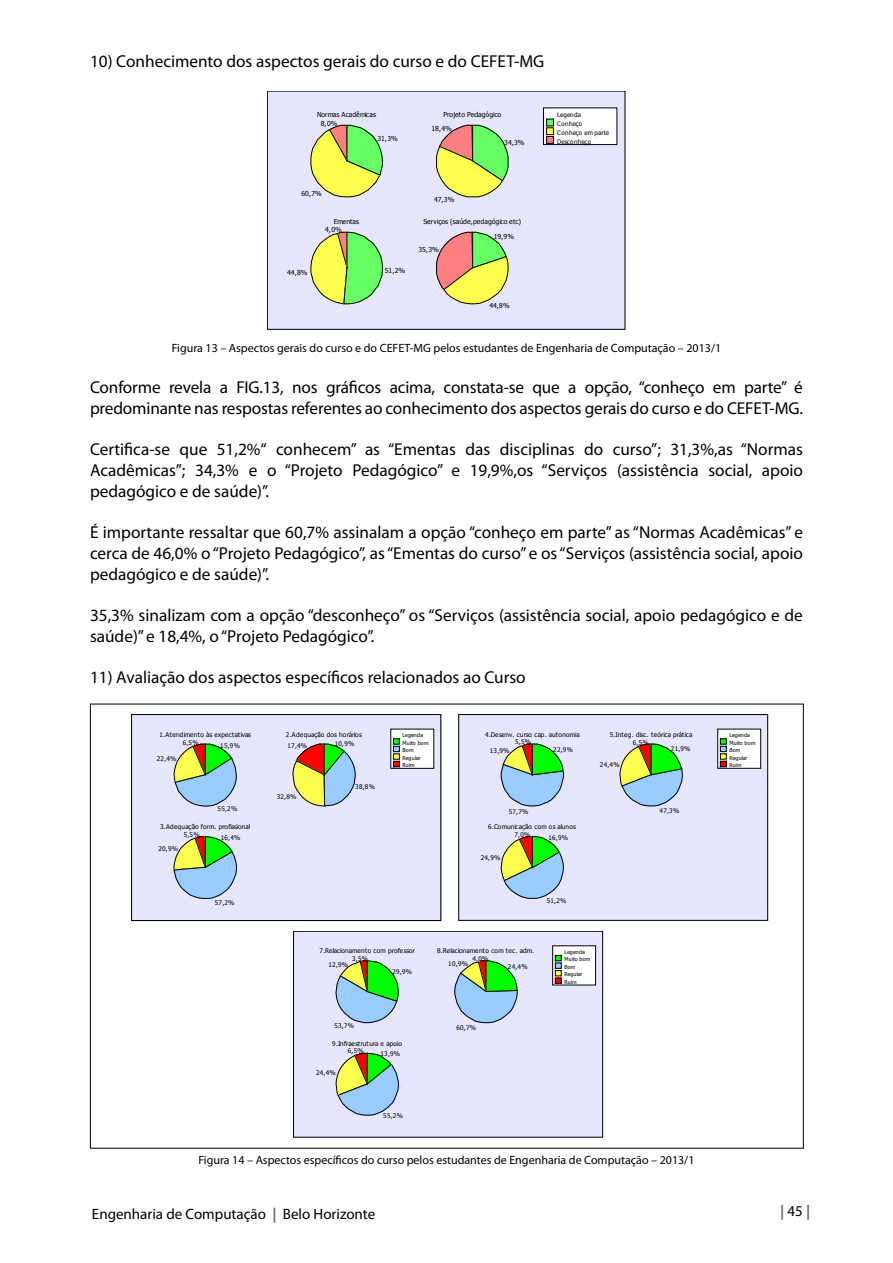
<style>
.page{position:relative;width:893px;height:1263px;background:#fff}
.page>*{position:absolute;margin:0;border:0;box-sizing:border-box;transform-origin:0 0}
.t1{font:17.25px/20.7px "Myriad Pro";color:#000}
.t2{font:15px "Myriad Pro";color:#000}
.t3{font:700 15px "Myriad Pro";color:#6d6e71}
.t4{font:12px "Myriad Pro";color:#000}
.t5{font:6.9px "Tahoma";color:#000}
.t6{font:6.45px "Tahoma";letter-spacing:.03em;color:#000}
.t7{font:6.15px/9px "Tahoma";letter-spacing:.04em;color:#000}
.t8{font:6.15px "Tahoma";letter-spacing:.02em;color:#000}
.t9{font:5.4px/7.5px "Tahoma";letter-spacing:.01em;color:#000}
.s1{font-weight:700;color:#6d6e71}
.s2{font-weight:400;color:#000}
</style>
<div class="page">
<div style="left:269px;top:91px;width:357px;height:239px;background:#e6e6ff"></div>
<div style="left:267px;top:91px;width:358px;height:239px;border:1px solid #000"></div>
<svg style="left:298px;top:121px;width:96px;height:77px"></svg>
<svg style="left:307px;top:211px;width:76px;height:110px"></svg>
<svg style="left:420px;top:114px;width:102px;height:199px"></svg>
<svg style="left:543px;top:107px;width:76px;height:38px"></svg>
<div style="left:546px;top:136px;width:8px;height:8px;border:1px solid #000"></div>
<div style="left:134px;top:716px;width:305px;height:203px;background:#e6e6ff"></div>
<div style="left:132px;top:714px;width:309px;height:207px;border:1px solid #000"></div>
<svg style="left:159px;top:730px;width:88px;height:76px"></svg>
<svg style="left:277px;top:728px;width:92px;height:91px"></svg>
<svg style="left:159px;top:816px;width:91px;height:83px"></svg>
<svg style="left:390px;top:728px;width:45px;height:41px"></svg>
<div style="left:393px;top:761px;width:7px;height:6px;border:1px solid #000"></div>
<div style="left:461px;top:716px;width:305px;height:203px;background:#e6e6ff"></div>
<div style="left:459px;top:714px;width:309px;height:207px;border:1px solid #000"></div>
<svg style="left:486px;top:738px;width:86px;height:68px"></svg>
<svg style="left:608px;top:728px;width:91px;height:83px"></svg>
<svg style="left:488px;top:827px;width:79px;height:72px"></svg>
<svg style="left:717px;top:728px;width:45px;height:41px"></svg>
<div style="left:720px;top:761px;width:7px;height:6px;border:1px solid #000"></div>
<div style="left:294px;top:933px;width:309px;height:205px;background:#e6e6ff"></div>
<div style="left:294px;top:931px;width:309px;height:206px;border:1px solid #000"></div>
<svg style="left:323px;top:948px;width:86px;height:75px"></svg>
<svg style="left:439px;top:947px;width:92px;height:76px"></svg>
<svg style="left:323px;top:1037px;width:78px;height:79px"></svg>
<svg style="left:552px;top:944px;width:45px;height:42px"></svg>
<p class="t1" style="left:90px;top:51px;width:456px">10) Conhecimento dos aspectos gerais do curso e do CEFET-MG</p>
<p class="t5" style="left:317px;top:109px;width:61px">Normas Acadêmicas</p>
<p class="t5" style="left:443px;top:109px;width:59px">Projeto Pedagógico</p>
<p class="t5" style="left:321px;top:119px;width:18px">8,0%</p>
<p class="t5" style="left:377px;top:134px;width:22px">31,3%</p>
<p class="t5" style="left:432px;top:124px;width:22px">18,4%</p>
<p class="t5" style="left:504px;top:137px;width:22px">34,3%</p>
<p class="t8" style="left:557px;top:111px;width:25px">Legenda</p>
<p class="t7" style="left:557px;top:119px;width:53px">Conheço<br>Conheço em parte<br>Desconheço</p>
<p class="t5" style="left:302px;top:189px;width:22px">60,7%</p>
<p class="t5" style="left:434px;top:195px;width:22px">47,3%</p>
<p class="t5" style="left:334px;top:216px;width:27px">Ementas</p>
<p class="t5" style="left:423px;top:216px;width:99px">Serviços (saúde,pedagógico etc)</p>
<p class="t5" style="left:325px;top:225px;width:18px">4,0%</p>
<p class="t5" style="left:494px;top:231px;width:22px">19,9%</p>
<p class="t5" style="left:287px;top:268px;width:22px">44,8%</p>
<p class="t5" style="left:385px;top:266px;width:22px">51,2%</p>
<p class="t5" style="left:418px;top:245px;width:22px">35,3%</p>
<p class="t5" style="left:489px;top:301px;width:22px">44,8%</p>
<p class="t4" style="left:172px;top:340px;width:551px">Figura 13 – Aspectos gerais do curso e do CEFET-MG pelos estudantes de Engenharia de Computação – 2013/1</p>
<p class="t1" style="left:90px;top:377px;width:714px">Conforme revela a FIG.13, nos gráficos acima, constata-se que a opção, “conheço em parte” é predominante nas respostas referentes ao conhecimento dos aspectos gerais do curso e do CEFET-MG.</p>
<p class="t1" style="left:90px;top:439px;width:714px;text-align:justify">Certifica-se que 51,2%“ conhecem” as “Ementas das disciplinas do curso”; 31,3%,as “Normas Acadêmicas”; 34,3% e o “Projeto Pedagógico” e 19,9%,os “Serviços (assistência social, apoio pedagógico e de saúde)”.</p>
<p class="t1" style="left:90px;top:522px;width:714px;text-align:justify">É importante ressaltar que 60,7% assinalam a opção “conheço em parte” as “Normas Acadêmicas” e cerca de 46,0% o “Projeto Pedagógico”, as “Ementas do curso” e os “Serviços (assistência social, apoio pedagógico e de saúde)”.</p>
<p class="t1" style="left:90px;top:605px;width:714px">35,3% sinalizam com a opção “desconheço” os “Serviços (assistência social, apoio pedagógico e de saúde)” e 18,4%, o “Projeto Pedagógico”.</p>
<p class="t1" style="left:90px;top:667px;width:437px">11) Avaliação dos aspectos específicos relacionados ao Curso</p>
<p class="t6" style="left:160px;top:730px;width:93px">1.Atendimento às expectativas</p>
<p class="t6" style="left:286px;top:730px;width:77px">2.Adequação dos horários</p>
<p class="t6" style="left:183px;top:738px;width:17px">6,5%</p>
<p class="t6" style="left:335px;top:739px;width:21px">10,9%</p>
<p class="t6" style="left:220px;top:741px;width:21px">15,9%</p>
<p class="t6" style="left:287px;top:742px;width:21px">17,4%</p>
<p class="t6" style="left:224px;top:743px;width:21px">20,0%</p>
<p class="t6" style="left:282px;top:746px;width:21px">20,0%</p>
<p class="t6" style="left:157px;top:755px;width:21px">22,4%</p>
<p class="t9" style="left:403px;top:731px;width:22px">Legenda</p>
<p class="t9" style="left:403px;top:739px;width:28px">Muito bom<br>Bom<br>Regular<br>Ruim</p>
<p class="t6" style="left:485px;top:730px;width:96px">4.Desenv. curso cap. autonomia</p>
<p class="t6" style="left:610px;top:730px;width:84px">5.Integ. disc. teórica prática</p>
<p class="t6" style="left:515px;top:737px;width:17px">5,5%</p>
<p class="t6" style="left:633px;top:738px;width:17px">6,5%</p>
<p class="t6" style="left:671px;top:744px;width:21px">21,9%</p>
<p class="t6" style="left:553px;top:745px;width:21px">22,9%</p>
<p class="t6" style="left:490px;top:746px;width:21px">13,9%</p>
<p class="t6" style="left:600px;top:760px;width:21px">24,4%</p>
<p class="t6" style="left:355px;top:783px;width:21px">38,8%</p>
<p class="t6" style="left:277px;top:792px;width:21px">32,8%</p>
<p class="t6" style="left:218px;top:805px;width:21px">55,2%</p>
<p class="t6" style="left:509px;top:807px;width:21px">57,7%</p>
<p class="t6" style="left:660px;top:806px;width:21px">47,3%</p>
<p class="t6" style="left:160px;top:822px;width:92px">3.Adequação form. profissional</p>
<p class="t6" style="left:184px;top:830px;width:17px">5,5%</p>
<p class="t6" style="left:221px;top:834px;width:21px">16,4%</p>
<p class="t6" style="left:488px;top:822px;width:89px">6.Comunicação com os alunos</p>
<p class="t6" style="left:514px;top:830px;width:17px">7,0%</p>
<p class="t6" style="left:548px;top:834px;width:21px">16,9%</p>
<p class="t6" style="left:158px;top:844px;width:21px">20,9%</p>
<p class="t6" style="left:481px;top:853px;width:21px">24,9%</p>
<p class="t6" style="left:215px;top:898px;width:21px">57,2%</p>
<p class="t6" style="left:547px;top:896px;width:21px">51,2%</p>
<p class="t6" style="left:319px;top:947px;width:97px">7.Relacionamento com professor</p>
<p class="t6" style="left:437px;top:947px;width:99px">8.Relacionamento com tec. adm.</p>
<p class="t6" style="left:472px;top:954px;width:17px">4,0%</p>
<p class="t6" style="left:352px;top:955px;width:17px">3,5%</p>
<p class="t6" style="left:448px;top:959px;width:21px">10,9%</p>
<p class="t6" style="left:328px;top:960px;width:21px">12,9%</p>
<p class="t6" style="left:508px;top:963px;width:21px">24,4%</p>
<p class="t6" style="left:392px;top:967px;width:21px">29,9%</p>
<p class="t6" style="left:334px;top:1021px;width:21px">53,7%</p>
<p class="t6" style="left:332px;top:1039px;width:71px">9.Infraestrutura e apoio</p>
<p class="t6" style="left:348px;top:1047px;width:17px">6,5%</p>
<p class="t6" style="left:381px;top:1049px;width:21px">13,9%</p>
<p class="t6" style="left:316px;top:1069px;width:21px">24,4%</p>
<p class="t6" style="left:383px;top:1112px;width:21px">55,2%</p>
<p class="t6" style="left:456px;top:1023px;width:21px">60,7%</p>
<p class="t9" style="left:564px;top:948px;width:22px">Legenda</p>
<p class="t9" style="left:564px;top:955px;width:28px">Muito bom<br>Bom<br>Regular<br>Ruim</p>
<p class="t4" style="left:198px;top:1152px;width:498px">Figura 14 – Aspectos específicos do curso pelos estudantes de Engenharia de Computação – 2013/1</p>
<p class="t9" style="left:729px;top:731px;width:22px">Legenda</p>
<p class="t9" style="left:729px;top:739px;width:28px">Muito bom<br>Bom<br>Regular<br>Ruim</p>
<p class="t2" style="left:92px;top:1204px;width:285px">Engenharia de Computação <span class="s1">|</span> Belo Horizonte</p>
<p class="t3" style="left:780px;top:1201px;width:32px">| <span class="s2">45</span> |</p>
</div>
